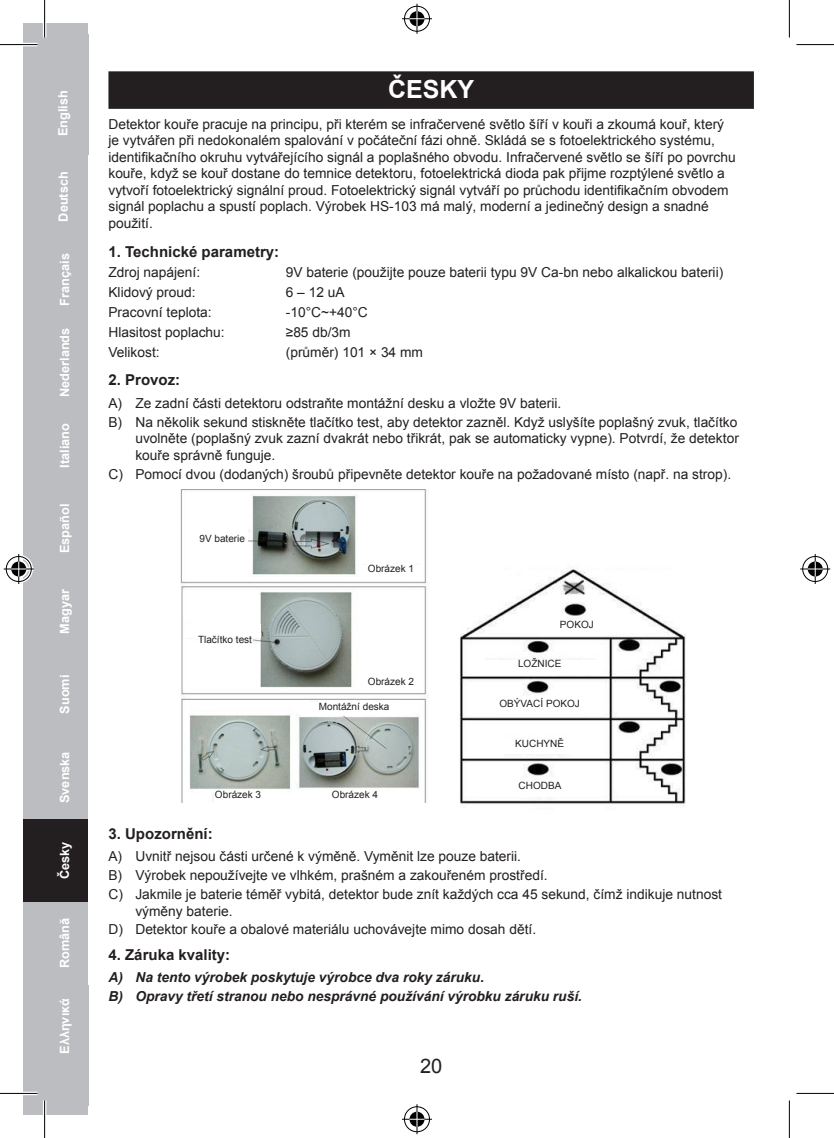
<style>
.page{position:relative;width:834px;height:1138px;background:#fff}
.page>*{position:absolute;margin:0;border:0;box-sizing:border-box;transform-origin:0 0}
.t1{font:700 25px "Arial";color:#fff}
.t2{font:20px "Arial";color:#231f20}
.t3{font:700 15px "Arial";color:#231f20}
.t4{font:13.75px/16.5px "Arial";color:#231f20}
.t5{font:italic 700 13.75px/19px "Arial";color:#231f20}
.t6{font:700 12.75px "Arial";color:#fff}
.t7{font:10px "Arial";color:#231f20}
</style>
<div class="page">
<div style="left:23px;top:155px;width:65px;height:83px;background:#bcbdc0"></div>
<div style="left:23px;top:238px;width:65px;height:83px;background:#bcbdc0"></div>
<div style="left:23px;top:321px;width:65px;height:83px;background:#bcbdc0"></div>
<div style="left:23px;top:404px;width:65px;height:83px;background:#bcbdc0"></div>
<div style="left:23px;top:487px;width:65px;height:83px;background:#bcbdc0"></div>
<div style="left:23px;top:570px;width:65px;height:83px;background:#bcbdc0"></div>
<div style="left:23px;top:653px;width:65px;height:83px;background:#bcbdc0"></div>
<div style="left:23px;top:736px;width:65px;height:83px;background:#bcbdc0"></div>
<div style="left:23px;top:819px;width:65px;height:83px;background:#231f20"></div>
<div style="left:23px;top:902px;width:65px;height:83px;background:#bcbdc0"></div>
<div style="left:23px;top:23px;width:65px;height:132px;background:#bcbdc0"></div>
<div style="left:23px;top:985px;width:65px;height:130px;background:#bcbdc0"></div>
<div style="left:108px;top:71px;width:645px;height:38px;background:#231f20"></div>
<img style="left:180px;top:489px;width:247px;height:314px">
<div style="left:185px;top:525px;width:63px;height:23px;background:#fff"></div>
<div style="left:185px;top:624px;width:76px;height:14px;background:#fff"></div>
<div style="left:359px;top:566px;width:64px;height:13px;background:#fff"></div>
<div style="left:358px;top:675px;width:63px;height:14px;background:#fff"></div>
<div style="left:333px;top:791px;width:64px;height:13px;background:#fff"></div>
<div style="left:214px;top:792px;width:64px;height:13px;background:#fff"></div>
<div style="left:305px;top:702px;width:90px;height:14px;background:#fff"></div>
<img style="left:460px;top:566px;width:226px;height:240px">
<div style="left:539px;top:620px;width:75px;height:15px;background:#fff"></div>
<div style="left:478px;top:660px;width:122px;height:14px;background:#fff"></div>
<div style="left:478px;top:699px;width:122px;height:15px;background:#fff"></div>
<div style="left:478px;top:740px;width:122px;height:14px;background:#fff"></div>
<div style="left:478px;top:782px;width:122px;height:15px;background:#fff"></div>
<hr style="left:0;top:43px;width:38px;height:3px;background:#fff">
<hr style="left:0;top:1092px;width:38px;height:3px;background:#fff">
<hr style="left:43px;top:0;width:3px;height:37px;background:#fff">
<hr style="left:43px;top:1100px;width:3px;height:38px;background:#fff">
<hr style="left:0;top:44px;width:38px;height:1px;background:#000">
<hr style="left:796px;top:44px;width:37px;height:1px;background:#000">
<hr style="left:0;top:1093px;width:38px;height:1px;background:#000">
<hr style="left:796px;top:1093px;width:37px;height:1px;background:#000">
<hr style="left:44px;top:0;width:1px;height:37px;background:#000">
<hr style="left:44px;top:1100px;width:1px;height:38px;background:#000">
<hr style="left:788px;top:0;width:1px;height:37px;background:#000">
<hr style="left:788px;top:1100px;width:1px;height:38px;background:#000">
<div style="left:402px;top:4px;width:29px;height:29px;border:4px solid #fff;border-radius:50%"></div>
<svg style="left:402px;top:17px;width:30px;height:4px"></svg>
<hr style="left:415px;top:4px;width:3px;height:30px;background:#fff">
<div style="left:407px;top:9px;width:19px;height:19px;border:4px solid #fff;border-radius:50%"></div>
<div style="left:404px;top:6px;width:25px;height:26px;border:1px solid #000;border-radius:50%"></div>
<hr style="left:402px;top:18px;width:30px;height:1px;background:#000">
<hr style="left:416px;top:4px;width:1px;height:30px;background:#000">
<svg style="left:409px;top:11px;width:15px;height:15px"></svg>
<div style="left:402px;top:1105px;width:29px;height:29px;border:4px solid #fff;border-radius:50%"></div>
<svg style="left:402px;top:1117px;width:30px;height:4px"></svg>
<hr style="left:415px;top:1104px;width:3px;height:30px;background:#fff">
<div style="left:407px;top:1110px;width:19px;height:19px;border:4px solid #fff;border-radius:50%"></div>
<div style="left:404px;top:1106px;width:25px;height:26px;border:1px solid #000;border-radius:50%"></div>
<hr style="left:402px;top:1119px;width:30px;height:1px;background:#000">
<hr style="left:416px;top:1104px;width:1px;height:30px;background:#000">
<svg style="left:409px;top:1112px;width:15px;height:15px"></svg>
<div style="left:4px;top:555px;width:29px;height:28px;border:4px solid #fff;border-radius:50%"></div>
<svg style="left:4px;top:567px;width:30px;height:4px"></svg>
<svg style="left:17px;top:554px;width:4px;height:30px"></svg>
<div style="left:9px;top:560px;width:19px;height:18px;border:4px solid #fff;border-radius:50%"></div>
<div style="left:6px;top:556px;width:26px;height:26px;border:1px solid #000;border-radius:50%"></div>
<hr style="left:4px;top:569px;width:30px;height:1px;background:#000">
<hr style="left:18px;top:554px;width:1px;height:30px;background:#000">
<svg style="left:11px;top:561px;width:15px;height:15px"></svg>
<div style="left:800px;top:555px;width:29px;height:28px;border:4px solid #fff;border-radius:50%"></div>
<svg style="left:800px;top:567px;width:30px;height:4px"></svg>
<hr style="left:813px;top:554px;width:3px;height:30px;background:#fff">
<div style="left:805px;top:560px;width:19px;height:18px;border:4px solid #fff;border-radius:50%"></div>
<div style="left:802px;top:556px;width:25px;height:26px;border:1px solid #000;border-radius:50%"></div>
<hr style="left:800px;top:569px;width:30px;height:1px;background:#000">
<hr style="left:814px;top:554px;width:1px;height:30px;background:#000">
<svg style="left:807px;top:561px;width:15px;height:15px"></svg>
<p class="t6" style="left:55px;top:136px;width:47px;rotate:-90deg">English</p>
<p class="t6" style="left:55px;top:222px;width:52px;rotate:-90deg">Deutsch</p>
<p class="t6" style="left:56px;top:306px;width:54px;rotate:-90deg">Français</p>
<p class="t6" style="left:56px;top:397px;width:71px;rotate:-90deg">Nederlands</p>
<p class="t6" style="left:56px;top:468px;width:46px;rotate:-90deg">Italiano</p>
<p class="t6" style="left:56px;top:553px;width:51px;rotate:-90deg">Español</p>
<p class="t6" style="left:56px;top:634px;width:46px;rotate:-90deg">Magyar</p>
<p class="t6" style="left:56px;top:714px;width:40px;rotate:-90deg">Suomi</p>
<p class="t6" style="left:56px;top:803px;width:53px;rotate:-90deg">Svenska</p>
<p class="t6" style="left:56px;top:879px;width:39px;rotate:-90deg">Česky</p>
<p class="t6" style="left:56px;top:968px;width:52px;rotate:-90deg">Română</p>
<p class="t6" style="left:56px;top:1054px;width:57px;rotate:-90deg">Ελληνικά</p>
<h1 class="t1" style="left:388px;top:73px;width:88px">ČESKY</h1>
<p class="t4" style="left:108px;top:116px;width:628px">Detektor kouře pracuje na principu, při kterém se infračervené světlo šíří v kouři a zkoumá kouř, který je vytvářen při nedokonalém spalování v počáteční fázi ohně. Skládá se s fotoelektrického systému, identifikačního okruhu vytvářejícího signál a poplašného obvodu. Infračervené světlo se šíří po povrchu kouře, když se kouř dostane do temnice detektoru, fotoelektrická dioda pak přijme rozptýlené světlo a vytvoří fotoelektrický signální proud. Fotoelektrický signál vytváří po průchodu identifikačním obvodem signál poplachu a spustí poplach. Výrobek HS-103 má malý, moderní a jedinečný design a snadné použití.</p>
<p class="t3" style="left:108px;top:241px;width:172px">1. Technické parametry:</p>
<p class="t4" style="left:108px;top:264px;width:93px">Zdroj napájení:</p>
<p class="t4" style="left:286px;top:264px;width:439px">9V baterie (použijte pouze baterii typu 9V Ca-bn nebo alkalickou baterii)</p>
<p class="t4" style="left:108px;top:284px;width:89px">Klidový proud:</p>
<p class="t4" style="left:286px;top:284px;width:60px">6 – 12 uA</p>
<p class="t4" style="left:108px;top:304px;width:105px">Pracovní teplota:</p>
<p class="t4" style="left:286px;top:304px;width:84px">-10°C~+40°C</p>
<p class="t4" style="left:108px;top:324px;width:118px">Hlasitost poplachu:</p>
<p class="t4" style="left:286px;top:324px;width:66px">≥85 db/3m</p>
<p class="t4" style="left:108px;top:344px;width:53px">Velikost:</p>
<p class="t4" style="left:286px;top:344px;width:139px">(průměr) 101 × 34 mm</p>
<p class="t3" style="left:108px;top:370px;width:73px">2. Provoz:</p>
<p class="t4" style="left:108px;top:394px;width:630px;line-height:19px">A) Ze zadní části detektoru odstraňte montážní desku a vložte 9V baterii.<br>B) Na několik sekund stiskněte tlačítko test, aby detektor zazněl. Když uslyšíte poplašný zvuk, tlačítko</p>
<p class="t4" style="left:135px;top:430px;width:604px">uvolněte (poplašný zvuk zazní dvakrát nebo třikrát, pak se automaticky vypne). Potvrdí, že detektor kouře správně funguje.</p>
<p class="t4" style="left:108px;top:466px;width:624px">C) Pomocí dvou (dodaných) šroubů připevněte detektor kouře na požadované místo (např. na strop).</p>
<p class="t7" style="left:199px;top:532px;width:47px">9V baterie</p>
<p class="t7" style="left:198px;top:633px;width:55px">Tlačítko test</p>
<p class="t7" style="left:368px;top:562px;width:48px">Obrázek 1</p>
<p class="t7" style="left:368px;top:675px;width:48px">Obrázek 2</p>
<p class="t7" style="left:319px;top:700px;width:72px">Montážní deska</p>
<p class="t7" style="left:215px;top:788px;width:48px">Obrázek 3</p>
<p class="t7" style="left:332px;top:788px;width:48px">Obrázek 4</p>
<p class="t7" style="left:559px;top:618px;width:35px">POKOJ</p>
<p class="t7" style="left:518px;top:657px;width:45px">LOŽNICE</p>
<p class="t7" style="left:499px;top:696px;width:82px">OBÝVACÍ POKOJ</p>
<p class="t7" style="left:515px;top:737px;width:50px">KUCHYNĚ</p>
<p class="t7" style="left:518px;top:779px;width:44px">CHODBA</p>
<p class="t3" style="left:108px;top:823px;width:106px">3. Upozornění:</p>
<p class="t4" style="left:108px;top:847px;width:615px;line-height:19px">A) Uvnitř nejsou části určené k výměně. Vyměnit lze pouze baterii.<br>B) Výrobek nepoužívejte ve vlhkém, prašném a zakouřeném prostředí.<br>C) Jakmile je baterie téměř vybitá, detektor bude znít každých cca 45 sekund, čímž indikuje nutnost</p>
<p class="t4" style="left:108px;top:901px;width:429px;line-height:19px;text-indent:27px">výměny baterie.<br>D) Detektor kouře a obalové materiálu uchovávejte mimo dosah dětí.</p>
<p class="t3" style="left:108px;top:944px;width:123px">4. Záruka kvality:</p>
<p class="t5" style="left:108px;top:968px;width:475px">A) Na tento výrobek poskytuje výrobce dva roky záruku.<br>B) Opravy třetí stranou nebo nesprávné používání výrobku záruku ruší.</p>
<h2 class="t2" style="left:420px;top:1052px;width:24px">20</h2>
</div>
